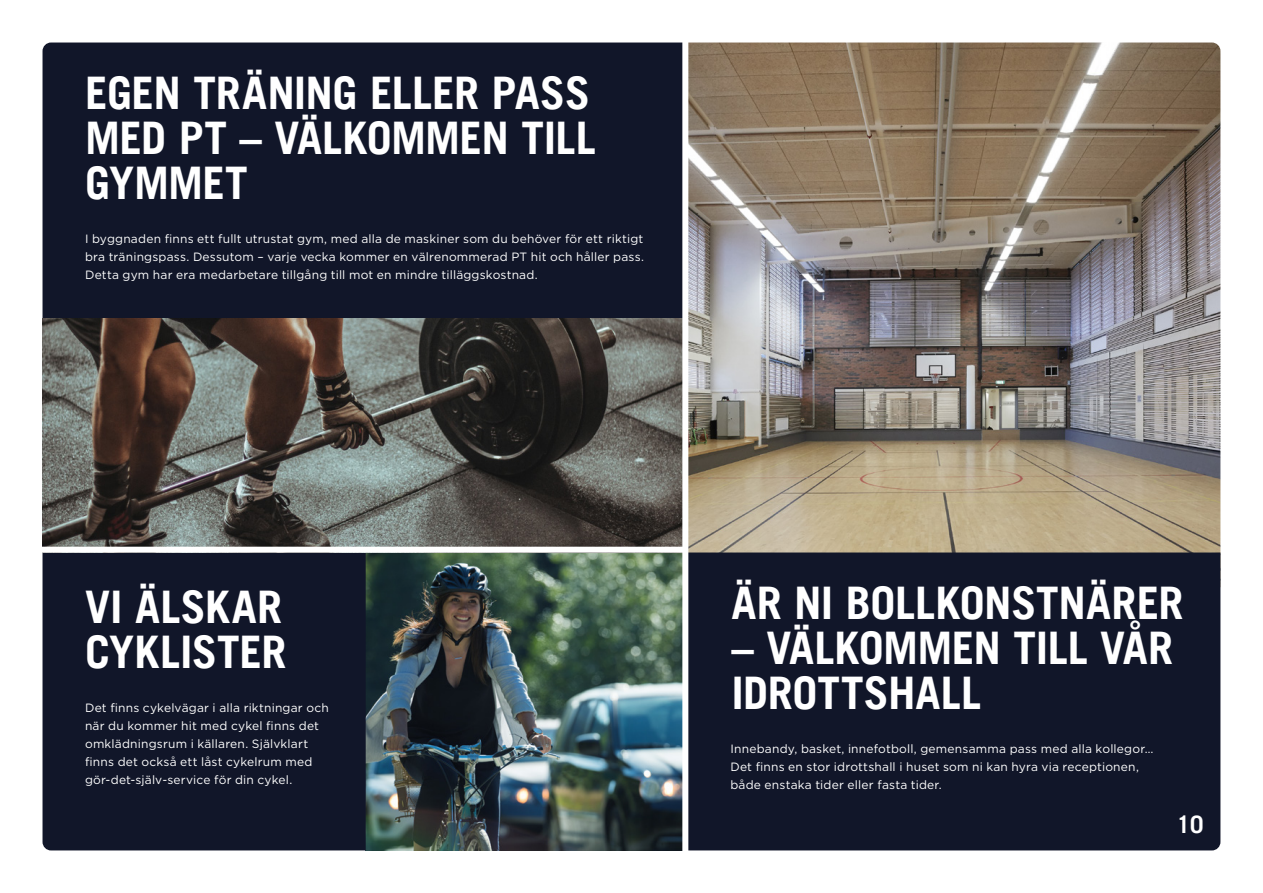
<style>
.page{position:relative;width:1263px;height:893px;background:#fff}
.page>*{position:absolute;margin:0;border:0;box-sizing:border-box;transform-origin:0 0}
.t1{font:700 45px/45px "Trade Gothic LT";letter-spacing:-.005em;color:#fff}
.t2{font:700 24px "Trade Gothic LT";color:#fff}
.t3{font:12px/18px "Gotham";letter-spacing:.015em;color:#fff}
</style>
<div class="page">
<img style="left:688px;top:43px;width:532px;height:509px">
<div style="left:43px;top:43px;width:639px;height:276px;background:#111629"></div>
<div style="left:688px;top:552px;width:532px;height:298px;background:#111629"></div>
<img style="left:366px;top:553px;width:316px;height:297px">
<div style="left:43px;top:553px;width:323px;height:297px;background:#111629"></div>
<img style="left:43px;top:319px;width:639px;height:228px">
<p class="t1" style="left:85px;top:70px;width:512px">EGEN TRÄNING ELLER PASS<br>MED PT – VÄLKOMMEN TILL<br>GYMMET</p>
<p class="t3" style="left:85px;top:230px;width:560px;text-align:justify">I byggnaden finns ett fullt utrustat gym, med alla de maskiner som du behöver för ett riktigt bra träningspass. Dessutom – varje vecka kommer en välrenommerad PT hit och håller pass.<br>Detta gym har era medarbetare tillgång till mot en mindre tilläggskostnad.</p>
<p class="t1" style="left:85px;top:584px;width:199px">VI ÄLSKAR</p>
<p class="t1" style="left:85px;top:629px;width:203px">CYKLISTER</p>
<p class="t3" style="left:85px;top:698px;width:245px">Det finns cykelvägar i alla riktningar och när du kommer hit med cykel finns det omklädningsrum i källaren. Självklart finns det också ett låst cykelrum med gör-det-själv-service för din cykel.</p>
<p class="t1" style="left:731px;top:580px;width:454px">ÄR NI BOLLKONSTNÄRER</p>
<p class="t1" style="left:731px;top:625px;width:443px">– VÄLKOMMEN TILL VÅR<br>IDROTTSHALL</p>
<p class="t3" style="left:730px;top:739px;width:425px">Innebandy, basket, innefotboll, gemensamma pass med alla kollegor…<br>Det finns en stor idrottshall i huset som ni kan hyra via receptionen, både enstaka tider eller fasta tider.</p>
<h2 class="t2" style="left:1177px;top:810px;width:28px">10</h2>
</div>
